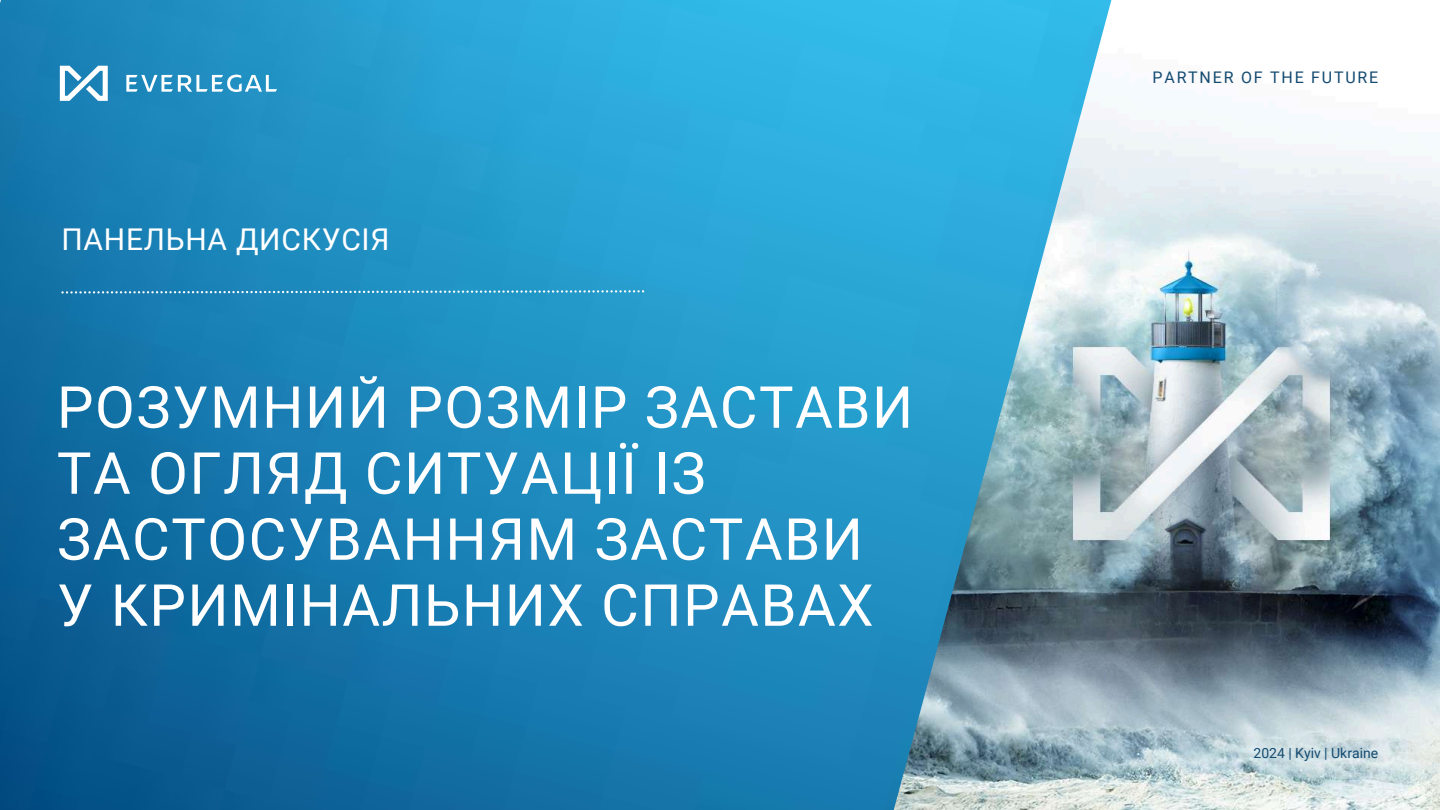
<style>
.page{position:relative;width:1440px;height:810px;background:#fff}
.page>*{position:absolute;margin:0;border:0;box-sizing:border-box;transform-origin:0 0}
.t1{font:58px/66px "Roboto";letter-spacing:.025em;color:#fff}
.t2{font:30px "Roboto";letter-spacing:.025em;color:#fff}
.t3{font:16px "Roboto";letter-spacing:.11em;color:#134b71}
.t4{font:14px "Roboto";color:#134b71}
</style>
<div class="page">
<img style="left:1162px;top:132px;width:278px;height:678px">
<img style="left:0;top:0;width:1162px;height:810px">
<svg style="left:126px;top:75px;width:151px;height:17px"></svg>
<svg style="left:60px;top:66px;width:48px;height:35px"></svg>
<svg style="left:61px;top:290px;width:583px;height:4px;background:#4fa4cc"></svg>
<p class="t2" style="left:61px;top:222px;width:330px">ПАНЕЛЬНА ДИСКУСІЯ</p>
<p class="t1" style="left:57px;top:375px;width:858px">РОЗУМНИЙ РОЗМІР ЗАСТАВИ<br>ТА ОГЛЯД СИТУАЦІЇ ІЗ<br>ЗАСТОСУВАННЯМ ЗАСТАВИ<br>У КРИМІНАЛЬНИХ СПРАВАХ</p>
<p class="t3" style="left:1153px;top:68px;width:227px">PARTNER OF THE FUTURE</p>
<p class="t4" style="left:1254px;top:745px;width:126px">2024 | Kyiv | Ukraine</p>
</div>
